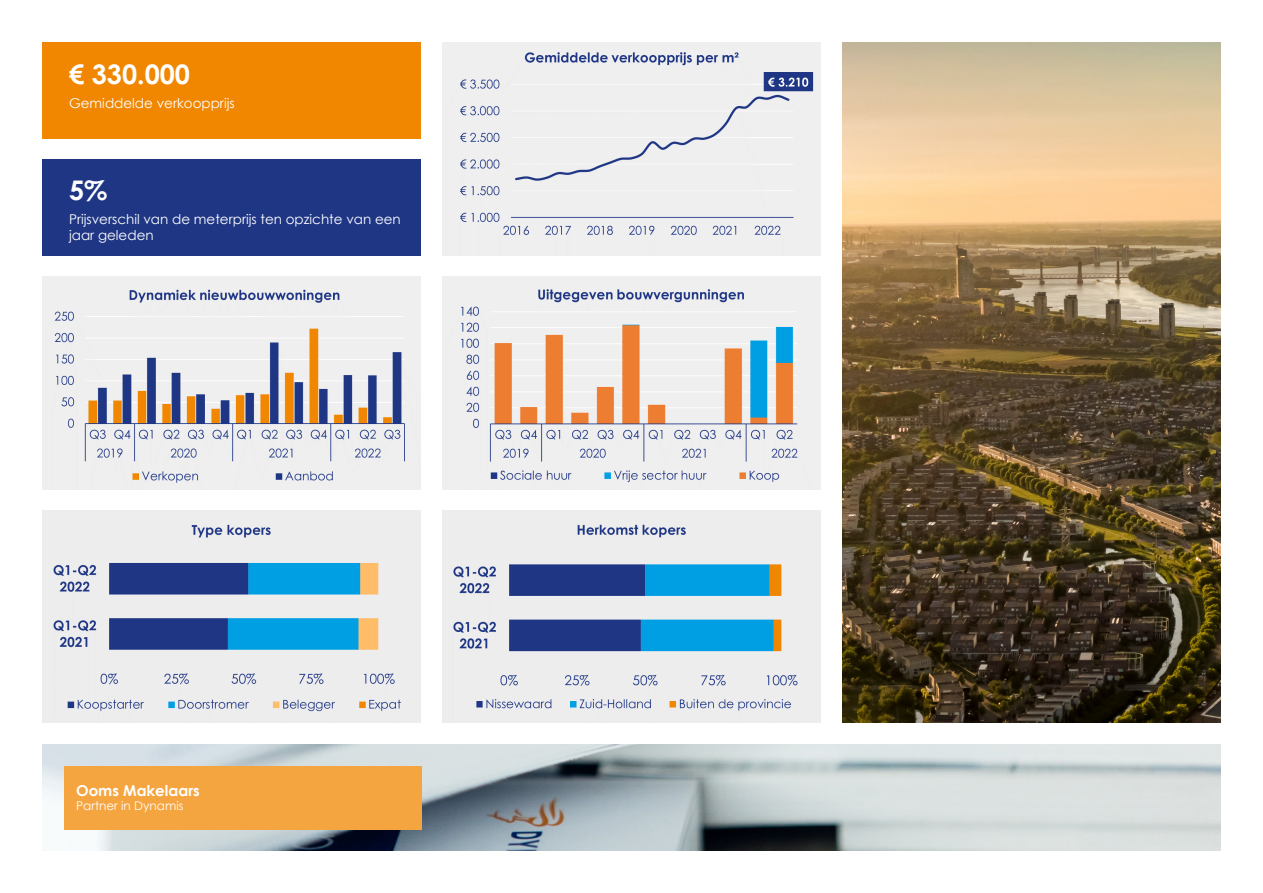
<style>
.page{position:relative;width:1263px;height:893px;background:#fff}
.page>*{position:absolute;margin:0;border:0;box-sizing:border-box;transform-origin:0 0}
.t1{font:700 27px "Century Gothic";color:#fff}
.t2{font:700 15px "Century Gothic";color:#fff}
.t3{font:13.5px/16.2px "Century Gothic";color:#fff}
.t4{font:12px "Century Gothic";color:#fff}
</style>
<div class="page">
<img style="left:43px;top:745px;width:1177px;height:105px">
<div style="left:64px;top:766px;width:357px;height:63px;background:#f5a540"></div>
<img style="left:842px;top:43px;width:378px;height:680px">
<div style="left:43px;top:43px;width:378px;height:96px;background:#f18700"></div>
<div style="left:43px;top:159px;width:378px;height:96px;background:#1f3685"></div>
<img style="left:43px;top:276px;width:378px;height:213px">
<img style="left:43px;top:510px;width:378px;height:213px">
<img style="left:442px;top:43px;width:378px;height:212px">
<img style="left:442px;top:276px;width:378px;height:213px">
<img style="left:442px;top:510px;width:378px;height:213px">
<h1 class="t1" style="left:69px;top:53px;width:122px">€ 330.000</h1>
<p class="t3" style="left:69px;top:94px;width:167px">Gemiddelde verkoopprijs</p>
<h1 class="t1" style="left:69px;top:170px;width:40px">5%</h1>
<p class="t3" style="left:69px;top:211px;width:333px">Prijsverschil van de meterprijs ten opzichte van een jaar geleden</p>
<p class="t2" style="left:76px;top:779px;width:125px">Ooms Makelaars</p>
<p class="t4" style="left:76px;top:798px;width:109px">Partner in Dynamis</p>
</div>
